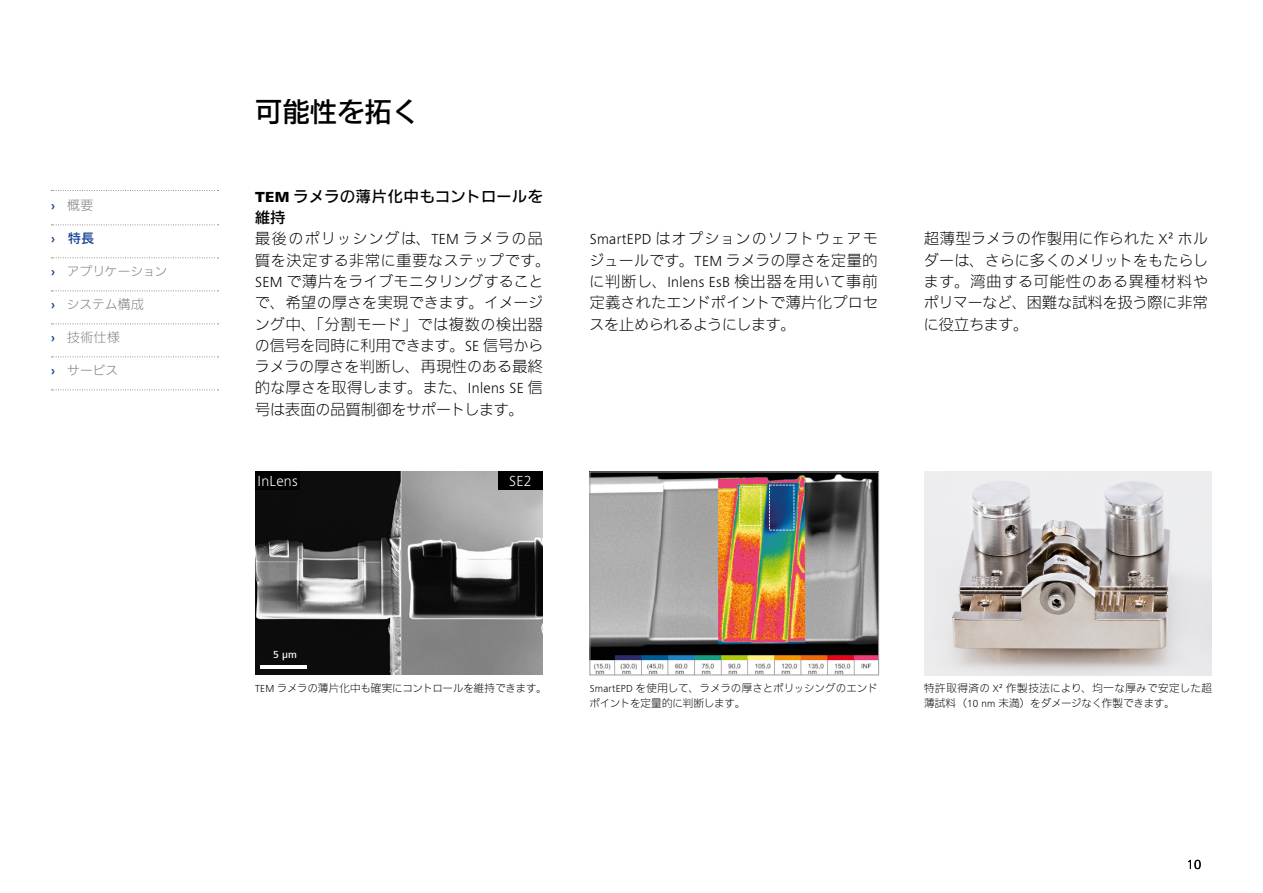
<style>
.page{position:relative;width:1263px;height:893px;background:#fff}
.page>*{position:absolute;margin:0;border:0;box-sizing:border-box;transform-origin:0 0}
.t1{font:500 27px "Iwa N Go Pro";letter-spacing:.015em;color:#000}
.t2{font:300 15px/21.3px "Iwa N Go Pro";letter-spacing:.015em;color:#000;text-align:justify}
.t3{font:300 15px "ZEISS Frutiger Next W1 G";letter-spacing:.02em;color:#fff}
.t4{font:300 13.5px "ZEISS Frutiger Next W1 G";color:#000}
.t5{font:300 12.75px "Iwa N Go Pro";letter-spacing:-.005em;color:#7c7b7b}
.t6{font:500 12.75px "Iwa N Go Pro";color:#164194}
.t7{font:300 10.5px/15px "Iwa N Go Pro";color:#000}
.t8{font:300 10.5px/15px "Iwa N Go Pro";letter-spacing:.02em;color:#000}
.t9{font:500 10.5px "ZEISS Frutiger Next W1 G";color:#fff}
.s1{font-family:"ZEISS Frutiger Next W1 G";font-weight:700;color:#164194}
.s2{font-family:"ZEISS Frutiger Next W1 G";font-weight:700}
.s3{font-family:"ZEISS Frutiger Next W1 G";font-weight:800}
.s4{font-weight:500}
.s5{font-family:"ZEISS Frutiger Next W1 G"}
</style>
<div class="page">
<img style="left:924px;top:471px;width:288px;height:204px">
<img style="left:592px;top:474px;width:285px;height:199px">
<div style="left:590px;top:472px;width:289px;height:203px;border:1px solid #9d9d9c"></div>
<img style="left:255px;top:471px;width:288px;height:204px">
<hr style="left:261px;top:665px;width:46px;height:4px;background:#fff">
<div style="left:255px;top:471px;width:45px;height:19px;background:#000"></div>
<div style="left:498px;top:471px;width:45px;height:19px;background:#000"></div>
<svg style="left:51px;top:190px;width:168px;height:1px"></svg>
<svg style="left:51px;top:224px;width:168px;height:1px"></svg>
<svg style="left:51px;top:257px;width:168px;height:1px"></svg>
<svg style="left:51px;top:290px;width:168px;height:1px"></svg>
<svg style="left:51px;top:323px;width:168px;height:1px"></svg>
<svg style="left:51px;top:356px;width:168px;height:1px"></svg>
<svg style="left:51px;top:389px;width:168px;height:1px"></svg>
<p class="t5" style="left:51px;top:196px;width:44px"><span class="s1">›</span> 概要</p>
<p class="t6" style="left:51px;top:229px;width:45px"><span class="s2">›</span> 特長</p>
<p class="t5" style="left:51px;top:262px;width:118px"><span class="s1">›</span> アプリケーション</p>
<p class="t5" style="left:51px;top:295px;width:94px"><span class="s1">›</span> システム構成</p>
<p class="t5" style="left:51px;top:328px;width:70px"><span class="s1">›</span> 技術仕様</p>
<p class="t5" style="left:51px;top:361px;width:69px"><span class="s1">›</span> サービス</p>
<h1 class="t1" style="left:255px;top:91px;width:165px">可能性を拓く</h1>
<p class="t2" style="left:255px;top:184px;width:297px;text-align:left"><span class="s3">TEM</span> <span class="s4">ラメラの薄片化中もコントロールを維持<br></span>最後のポリッシングは、<span class="s5">TEM</span> ラメラの品質を決定する非常に重要なステップです。<br><span class="s5">SEM</span> で薄片をライブモニタリングすることで、希望の厚さを実現できます。イメージング中、「分割モード」では複数の検出器の信号を同時に利用できます。<span class="s5">SE</span> 信号からラメラの厚さを判断し、再現性のある最終的な厚さを取得します。また、<span class="s5">Inlens SE</span> 信号は表面の品質制御をサポートします。</p>
<p class="t3" style="left:258px;top:471px;width:42px">InLens</p>
<p class="t3" style="left:509px;top:471px;width:24px">SE2</p>
<p class="t2" style="left:589px;top:227px;width:290px"><span class="s5">SmartEPD</span> はオプションのソフトウェアモジュールです。<span class="s5">TEM</span> ラメラの厚さを定量的に判断し、<span class="s5">Inlens EsB</span> 検出器を用いて事前定義されたエンドポイントで薄片化プロセスを止められるようにします。</p>
<p class="t2" style="left:924px;top:227px;width:286px">超薄型ラメラの作製用に作られた <span class="s5">X²</span> ホルダーは、さらに多くのメリットをもたらします。湾曲する可能性のある異種材料やポリマーなど、困難な試料を扱う際に非常に役立ちます。</p>
<p class="t9" style="left:273px;top:647px;width:25px">5 µm</p>
<p class="t7" style="left:255px;top:679px;width:293px"><span class="s5">TEM</span> ラメラの薄片化中も確実にコントロールを維持できます。</p>
<p class="t7" style="left:589px;top:679px;width:290px"><span class="s5">SmartEPD</span> を使用して、ラメラの厚さとポリッシングのエンドポイントを定量的に判断します。</p>
<p class="t8" style="left:924px;top:679px;width:289px">特許取得済の <span class="s5">X²</span> 作製技法により、均一な厚みで安定した超薄試料（<span class="s5">10 nm</span> 未満）をダメージなく作製できます。</p>
<p class="t4" style="left:1187px;top:855px;width:16px">10</p>
</div>
